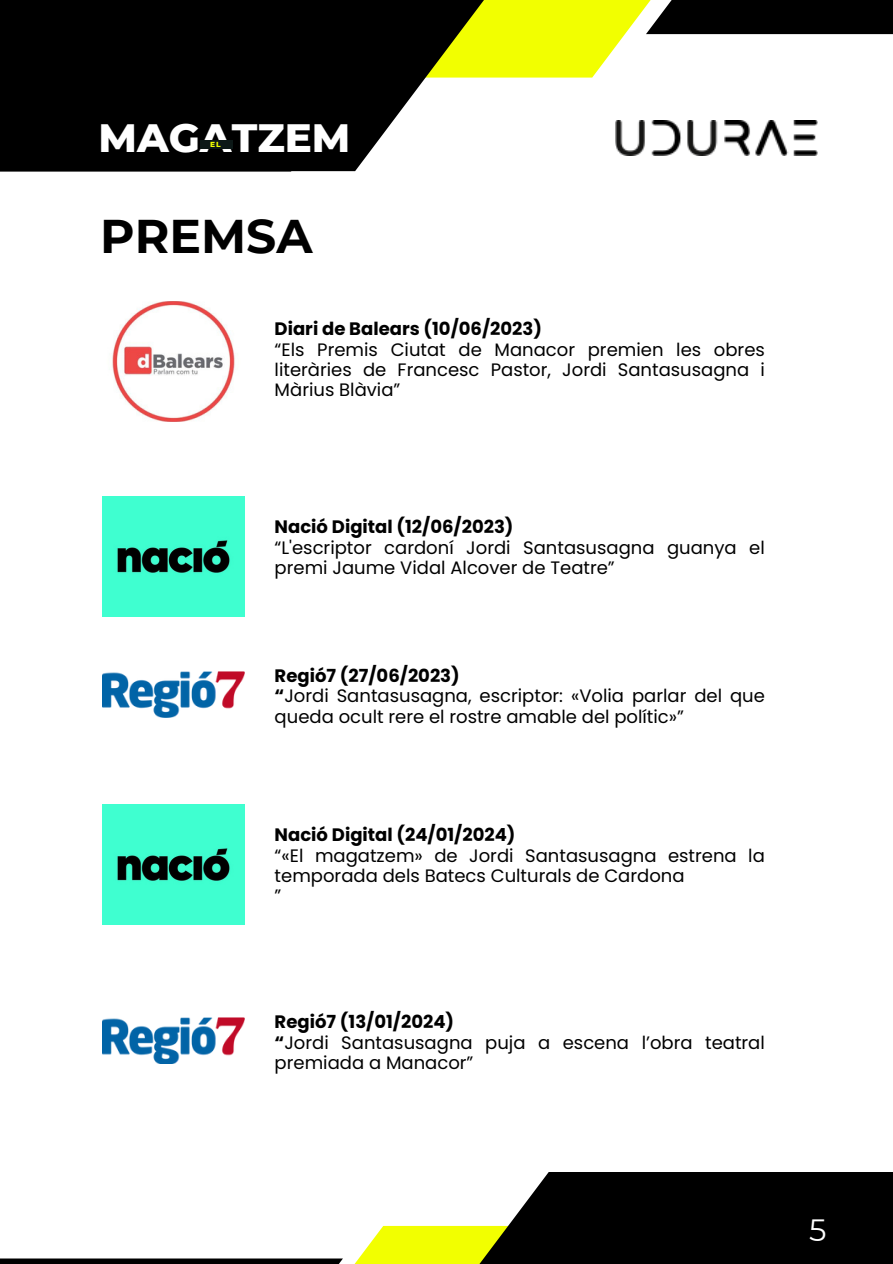
<style>
.page{position:relative;width:893px;height:1264px;background:#fff}
.page>*{position:absolute;margin:0;border:0;box-sizing:border-box;transform-origin:0 0}
.t1{font:700 47.25px "Montserrat";color:#000}
.t2{font:800 40.35px "Montserrat";color:#fff}
.t3{font:30.75px "Montserrat";color:#fff}
.t4{font:18px/20.2px "Poppins";color:#000}
.t5{font:700 18px "Poppins";color:#000}
.t6{font:800 7.5px "Montserrat";color:#f2ff00}
.s1{font-weight:700}
</style>
<div class="page">
<svg style="left:509px;top:0;width:166px;height:78px;fill:#f2ff00"></svg>
<svg style="left:444px;top:0;width:65px;height:78px;fill:#f2ff00"></svg>
<div style="left:646px;top:0;width:246px;height:34px;background:#000"></div>
<div style="left:0;top:0;width:444px;height:171px;background:#000"></div>
<div style="left:201px;top:140px;width:32px;height:8px;background:#0c1817"></div>
<img style="left:615px;top:120px;width:202px;height:35px">
<img style="left:112px;top:302px;width:123px;height:119px">
<img style="left:102px;top:497px;width:142px;height:119px">
<img style="left:102px;top:671px;width:142px;height:46px">
<svg style="left:0;top:1172px;width:892px;height:91px"></svg>
<img style="left:102px;top:804px;width:142px;height:120px">
<img style="left:102px;top:1017px;width:142px;height:46px">
<p class="t2" style="left:99px;top:113px;width:253px">MAGATZEM</p>
<p class="t6" style="left:210px;top:140px;width:12px">EL</p>
<h2 class="t1" style="left:100px;top:208px;width:214px">PREMSA</h2>
<p class="t5" style="left:274px;top:316px;width:269px">Diari de Balears (10/06/2023)</p>
<p class="t4" style="left:274px;top:339px;width:491px;text-align:justify">“Els Premis Ciutat de Manacor premien les obres literàries de Francesc Pastor, Jordi Santasusagna i Màrius Blàvia”</p>
<p class="t5" style="left:274px;top:514px;width:240px">Nació Digital (12/06/2023)</p>
<p class="t4" style="left:274px;top:537px;width:491px">“L'escriptor cardoní Jordi Santasusagna guanya el premi Jaume Vidal Alcover de Teatre”</p>
<p class="t5" style="left:274px;top:663px;width:187px">Regió7 (27/06/2023)</p>
<h3 class="t4" style="left:274px;top:686px;width:491px"><span class="s1">“</span>Jordi Santasusagna, escriptor: «Volia parlar del que queda ocult rere el rostre amable del polític»”</h3>
<p class="t5" style="left:274px;top:822px;width:242px">Nació Digital (24/01/2024)</p>
<p class="t4" style="left:274px;top:845px;width:491px">“«El magatzem» de Jordi Santasusagna estrena la temporada dels Batecs Culturals de Cardona</p>
<p class="t4" style="left:274px;top:885px;width:8px">”</p>
<p class="t5" style="left:274px;top:1009px;width:181px">Regió7 (13/01/2024)</p>
<p class="t4" style="left:274px;top:1032px;width:491px"><span class="s1">“</span>Jordi Santasusagna puja a escena l’obra teatral premiada a Manacor”</p>
<p class="t3" style="left:809px;top:1210px;width:19px">5</p>
</div>
